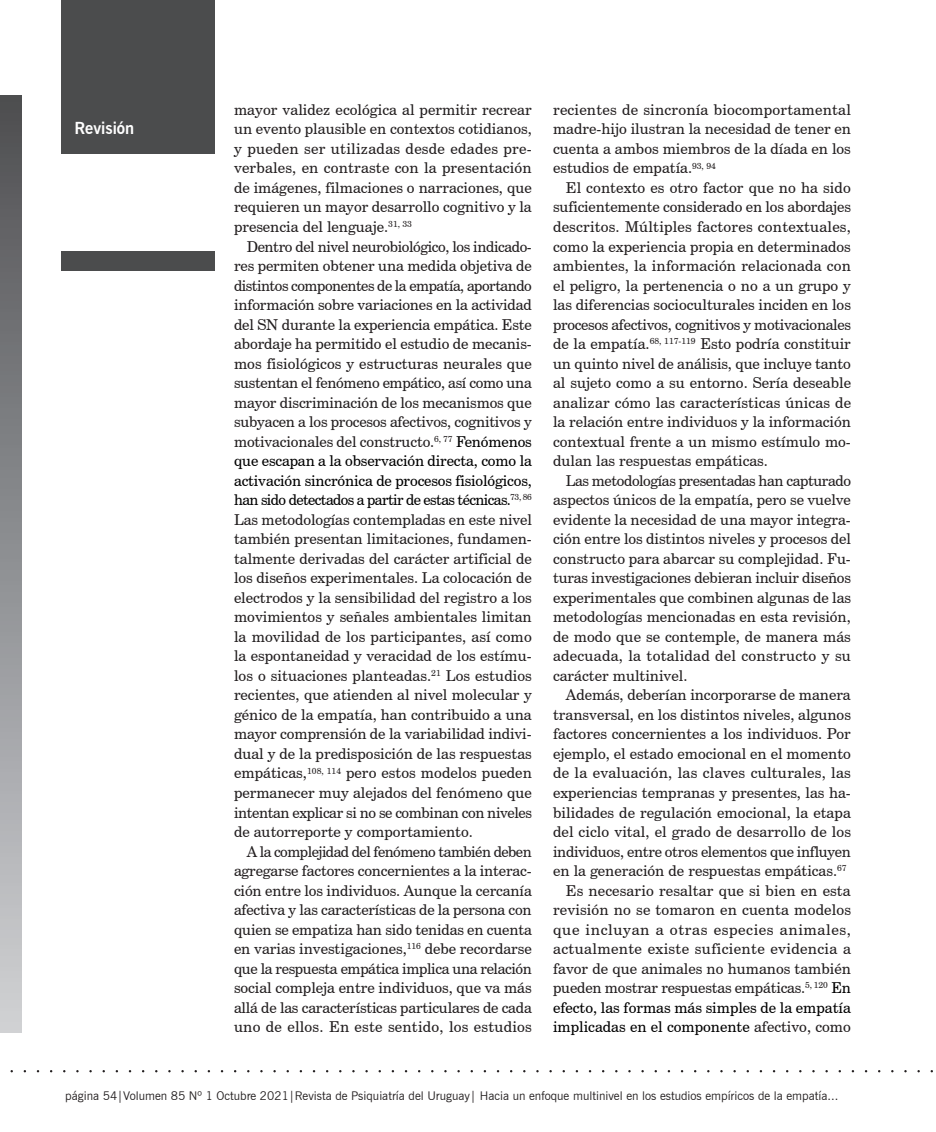
<style>
.page{position:relative;width:936px;height:1132px;background:#fff}
.page>*{position:absolute;margin:0;border:0;box-sizing:border-box;transform-origin:0 0}
.t1{font:700 16.5px "News Gothic BT";color:#fff}
._04_texto_corrido{font:15px/19.5px "Century Schoolbook BT";color:#231f20;text-align:justify}
.t2{font:12px "News Gothic BT";color:#231f20}
.s1{color:#000}
</style>
<div class="page">
<div style="left:62px;top:0;width:153px;height:154px;background:#4b4c4d"></div>
<div style="left:62px;top:251px;width:153px;height:20px;background:#4b4c4d"></div>
<div style="left:0;top:95px;width:21px;height:936px;background:linear-gradient(to bottom,#4e4f52,#d0d1d5)"></div>
<p class="t1" style="left:74px;top:118px;width:61px">Revisión</p>
<p class="t1" style="left:74px;top:118px;width:111px">Trabajo original</p>
<p class="_04_texto_corrido" style="left:234px;top:100px;width:299px">mayor validez ecológica al permitir recrear un evento plausible en contextos cotidianos, y pueden ser utilizadas desde edades pre&shy;verbales, en contraste con la presentación de imágenes, filmaciones o narraciones, que requieren un mayor desarrollo cognitivo y la presencia del lenguaje.<sup>31,</sup> <sup>33</sup></p>
<p class="_04_texto_corrido" style="left:234px;top:236px;width:299px;text-indent:13px">Dentro del nivel neurobiológico, los indicado&shy;res permiten obtener una medida objetiva de distintos componentes de la empatía, aportando información sobre variaciones en la actividad del SN durante la experiencia empática. Este abordaje ha permitido el estudio de mecanis&shy;mos fisiológicos y estructuras neurales que sustentan el fenómeno empático, así como una mayor discriminación de los mecanismos que subyacen a los procesos afectivos, cognitivos y motivacionales del constructo.<sup>6,</sup> <sup>77</sup> <span class="s1">Fenómenos que escapan a la observación directa, como la activación sincrónica de procesos fisiológicos, han sido detectados a partir de estas técnicas.</span><sup>73,</sup> <sup>86<br></sup>Las metodologías contempladas en este nivel también presentan limitaciones, fundamen&shy;talmente derivadas del carácter artificial de los diseños experimentales. La colocación de electrodos y la sensibilidad del registro a los movimientos y señales ambientales limitan la movilidad de los participantes, así como la espontaneidad y veracidad de los estímu&shy;los o situaciones planteadas.<sup>21</sup> Los estudios recientes, que atienden al nivel molecular y génico de la empatía, han contribuido a una mayor comprensión de la variabilidad indivi&shy;dual y de la predisposición de las respuestas empáticas,<sup>108,</sup> <sup>114</sup> pero estos modelos pueden permanecer muy alejados del fenómeno que intentan explicar si no se combinan con niveles de autorreporte y comportamiento.</p>
<p class="_04_texto_corrido" style="left:234px;top:841px;width:299px;text-indent:13px">A la complejidad del fenómeno también deben agregarse factores concernientes a la interac&shy;ción entre los individuos. Aunque la cercanía afectiva y las características de la persona con quien se empatiza han sido tenidas en cuenta en varias investigaciones,<sup>116</sup> debe recordarse que la respuesta empática implica una relación social compleja entre individuos, que va más allá de las características particulares de cada uno de ellos. En este sentido, los estudios</p>
<p class="_04_texto_corrido" style="left:553px;top:100px;width:299px">recientes de sincronía biocomportamental madre-hijo ilustran la necesidad de tener en cuenta a ambos miembros de la díada en los estudios de empatía.<sup>93,</sup> <sup>94</sup></p>
<p class="_04_texto_corrido" style="left:553px;top:178px;width:299px;text-indent:13px">El contexto es otro factor que no ha sido suficientemente considerado en los abordajes descritos. Múltiples factores contextuales, como la experiencia propia en determinados ambientes, la información relacionada con el peligro, la pertenencia o no a un grupo y las diferencias socioculturales inciden en los procesos afectivos, cognitivos y motivacionales de la empatía.<sup>68,</sup> <sup>117-119</sup> Esto podría constituir un quinto nivel de análisis, que incluye tanto al sujeto como a su entorno. Sería deseable analizar cómo las características únicas de la relación entre individuos y la información contextual frente a un mismo estímulo mo&shy;dulan las respuestas empáticas.</p>
<p class="_04_texto_corrido" style="left:553px;top:470px;width:299px;text-indent:13px">Las metodologías presentadas han capturado aspectos únicos de la empatía, pero se vuelve evidente la necesidad de una mayor integra&shy;ción entre los distintos niveles y procesos del constructo para abarcar su complejidad. Fu&shy;turas investigaciones debieran incluir diseños experimentales que combinen algunas de las metodologías mencionadas en esta revisión, de modo que se contemple, de manera más adecuada, la totalidad del constructo y su carácter multinivel.</p>
<p class="_04_texto_corrido" style="left:553px;top:685px;width:299px;text-indent:13px">Además, deberían incorporarse de manera transversal, en los distintos niveles, algunos factores concernientes a los individuos. Por ejemplo, el estado emocional en el momento de la evaluación, las claves culturales, las experiencias tempranas y presentes, las ha&shy;bilidades de regulación emocional, la etapa del ciclo vital, el grado de desarrollo de los individuos, entre otros elementos que influyen en la generación de respuestas empáticas.<sup>67</sup></p>
<p class="_04_texto_corrido" style="left:553px;top:880px;width:299px;text-indent:13px">Es necesario resaltar que si bien en esta revisión no se tomaron en cuenta modelos que incluyan a otras especies animales, actualmente existe suficiente evidencia a favor de que animales no humanos también pueden mostrar respuestas empáticas.<sup>5,</sup> <sup>120</sup> <span class="s1">En efecto, las formas más simples de la empatía implicadas en el componente</span> afectivo, como</p>
<p class="t2" style="left:65px;top:1087px;width:774px">página 54|Volumen 85 Nº 1 Octubre 2021|Revista de Psiquiatría del Uruguay| Hacia un enfoque multinivel en los estudios empíricos de la empatía...</p>
</div>
